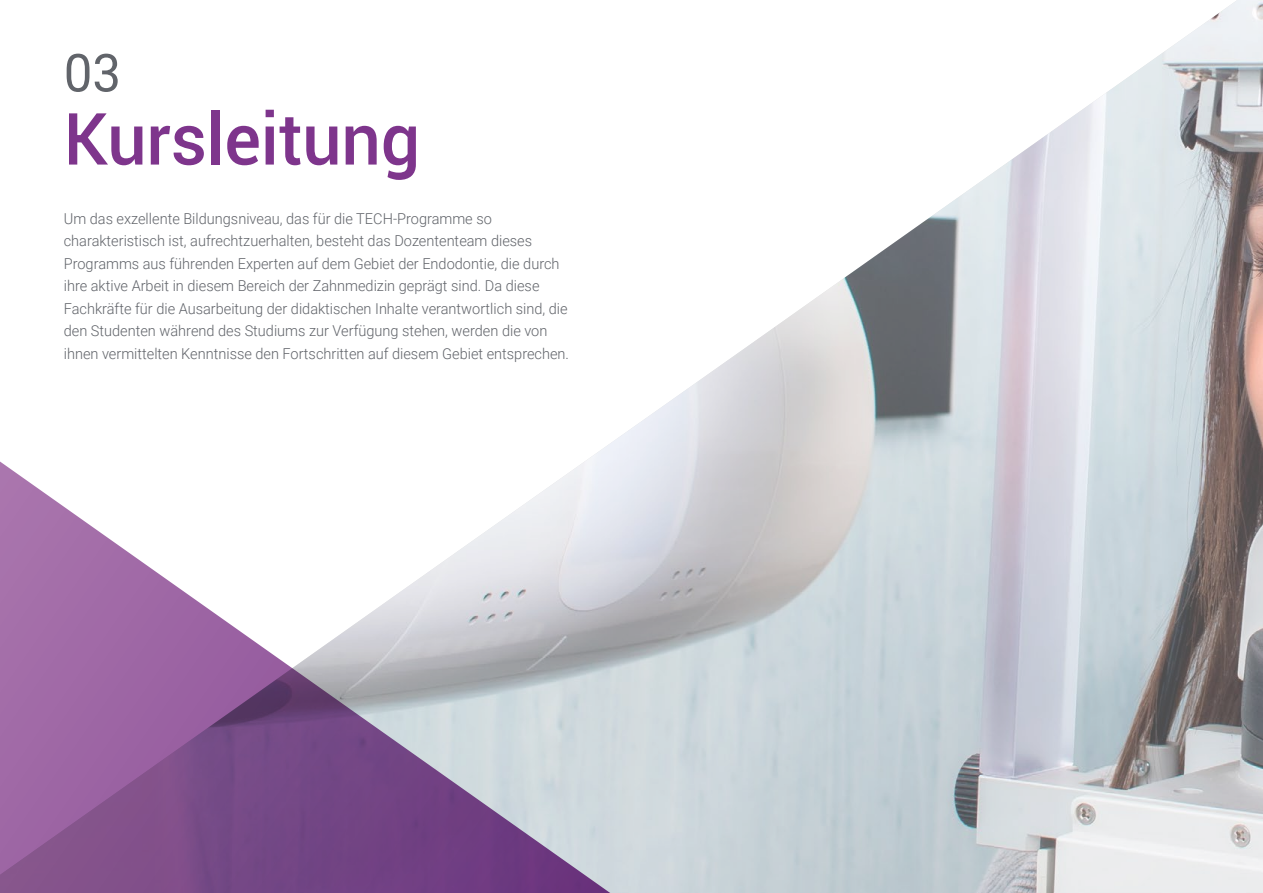
<style>
.page{position:relative;width:1263px;height:893px;background:#fff}
.page>*{position:absolute;margin:0;border:0;box-sizing:border-box;transform-origin:0 0}
.t1{font:500 72px "Roboto";letter-spacing:-.005em;color:#7e358c}
.t2{font:52.5px "Roboto";color:#61646a}
.t3{font:300 15px/22.5px "Roboto";color:#61646a}
</style>
<div class="page">
<img style="left:607px;top:0;width:656px;height:893px">
<svg style="left:0;top:446px;width:640px;height:447px"></svg>
<h2 class="t2" style="left:64px;top:36px;width:59px">03</h2>
<h1 class="t1" style="left:64px;top:88px;width:358px">Kursleitung</h1>
<p class="t3" style="left:64px;top:207px;width:507px">Um das exzellente Bildungsniveau, das für die TECH-Programme so charakteristisch ist, aufrechtzuerhalten, besteht das Dozententeam dieses Programms aus führenden Experten auf dem Gebiet der Endodontie, die durch ihre aktive Arbeit in diesem Bereich der Zahnmedizin geprägt sind. Da diese Fachkräfte für die Ausarbeitung der didaktischen Inhalte verantwortlich sind, die den Studenten während des Studiums zur Verfügung stehen, werden die von ihnen vermittelten Kenntnisse den Fortschritten auf diesem Gebiet entsprechen.</p>
</div>
